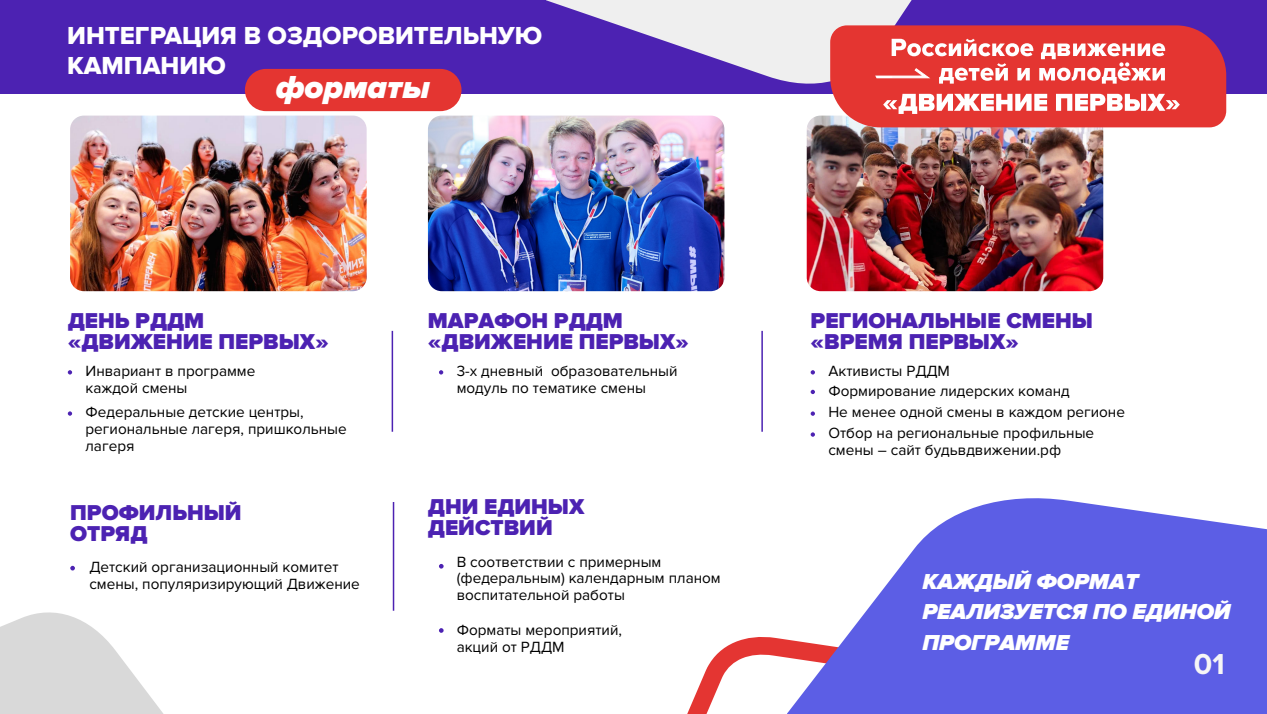
<style>
.page{position:relative;width:1267px;height:714px;background:#fff}
.page>*{position:absolute;margin:0;border:0;box-sizing:border-box;transform-origin:0 0}
.t1{font:italic 900 33px "Proxima Nova";color:#fff}
.t2{font:700 29.85px "Proxima Nova";color:#f6f6f6}
.t3{font:800 25.5px/30px "Proxima Nova";color:#fff}
.t4{font:italic 900 22.5px/30.6px "Proxima Nova";color:#fff}
.t5{font:900 22.2px/20.9px "Proxima Nova";color:#4c22b2}
.t6{font:15.3px/16.6px "Proxima Nova";color:#000}
</style>
<div class="page">
<svg style="left:687px;top:637px;width:100px;height:76px"></svg>
<svg style="left:787px;top:498px;width:480px;height:215px;fill:#5c5ee5"></svg>
<img style="left:70px;top:115px;width:297px;height:176px">
<img style="left:428px;top:115px;width:296px;height:176px">
<img style="left:807px;top:115px;width:296px;height:176px">
<svg style="left:68px;top:370px;width:4px;height:4px"></svg>
<svg style="left:68px;top:411px;width:4px;height:4px"></svg>
<svg style="left:439px;top:370px;width:4px;height:4px"></svg>
<svg style="left:811px;top:370px;width:4px;height:4px"></svg>
<svg style="left:811px;top:389px;width:4px;height:5px"></svg>
<svg style="left:811px;top:411px;width:4px;height:4px"></svg>
<svg style="left:811px;top:432px;width:4px;height:4px"></svg>
<hr style="left:392px;top:331px;width:1px;height:100px;background:#4c22b2">
<hr style="left:761px;top:331px;width:2px;height:100px;background:#4c22b2">
<div style="left:0;top:0;width:1267px;height:94px;background:#4c22b2"></div>
<svg style="left:830px;top:25px;width:396px;height:102px;background:#de3a3b"></svg>
<svg style="left:546px;top:0;width:487px;height:84px"></svg>
<svg style="left:1039px;top:43px;width:126px;height:41px;background:#ee8785"></svg>
<svg style="left:883px;top:94px;width:164px;height:20px"></svg>
<svg style="left:1056px;top:94px;width:124px;height:17px"></svg>
<div style="left:245px;top:69px;width:216px;height:42px;background:#e43531;border-radius:21px"></div>
<svg style="left:439px;top:564px;width:5px;height:4px"></svg>
<svg style="left:439px;top:628px;width:5px;height:4px"></svg>
<svg style="left:70px;top:565px;width:5px;height:5px"></svg>
<hr style="left:393px;top:501px;width:1px;height:109px;background:#4c22b2">
<svg style="left:0;top:612px;width:163px;height:101px"></svg>
<h3 class="t3" style="left:67px;top:21px;width:477px">ИНТЕГРАЦИЯ В ОЗДОРОВИТЕЛЬНУЮ<br>КАМПАНИЮ</h3>
<h1 class="t1" style="left:276px;top:67px;width:156px">форматы</h1>
<h3 class="t5" style="left:68px;top:310px;width:263px">ДЕНЬ РДДМ «ДВИЖЕНИЕ ПЕРВЫХ»</h3>
<p class="t6" style="left:86px;top:362px;width:171px">Инвариант в программе каждой смены</p>
<p class="t6" style="left:86px;top:403px;width:263px">Федеральные детские центры, региональные лагеря, пришкольные лагеря</p>
<h3 class="t5" style="left:70px;top:502px;width:173px">ПРОФИЛЬНЫЙ<br>ОТРЯД</h3>
<p class="t6" style="left:89px;top:558px;width:272px">Детский организационный комитет смены, популяризирующий Движение</p>
<h3 class="t5" style="left:428px;top:310px;width:263px">МАРАФОН РДДМ «ДВИЖЕНИЕ ПЕРВЫХ»</h3>
<p class="t6" style="left:457px;top:362px;width:222px">3-х дневный образовательный модуль по тематике смены</p>
<h3 class="t5" style="left:428px;top:497px;width:158px">ДНИ ЕДИНЫХ<br>ДЕЙСТВИЙ</h3>
<p class="t6" style="left:457px;top:553px;width:266px">В соответствии с примерным (федеральным) календарным планом воспитательной работы</p>
<p class="t6" style="left:457px;top:621px;width:167px">Форматы мероприятий, акций от РДДМ</p>
<h3 class="t5" style="left:811px;top:310px;width:284px">РЕГИОНАЛЬНЫЕ СМЕНЫ «ВРЕМЯ ПЕРВЫХ»</h3>
<p class="t6" style="left:828px;top:361px;width:243px;line-height:19.5px">Активисты РДДМ<br>Формирование лидерских команд</p>
<p class="t6" style="left:828px;top:401px;width:298px;line-height:20.9px">Не менее одной смены в каждом регионе<br>Отбор на региональные профильные</p>
<p class="t6" style="left:828px;top:441px;width:234px">смены – сайт будьвдвижении.рф</p>
<h3 class="t4" style="left:922px;top:566px;width:310px">КАЖДЫЙ ФОРМАТ<br>РЕАЛИЗУЕТСЯ ПО ЕДИНОЙ<br>ПРОГРАММЕ</h3>
<h2 class="t2" style="left:1194px;top:646px;width:32px">01</h2>
</div>
